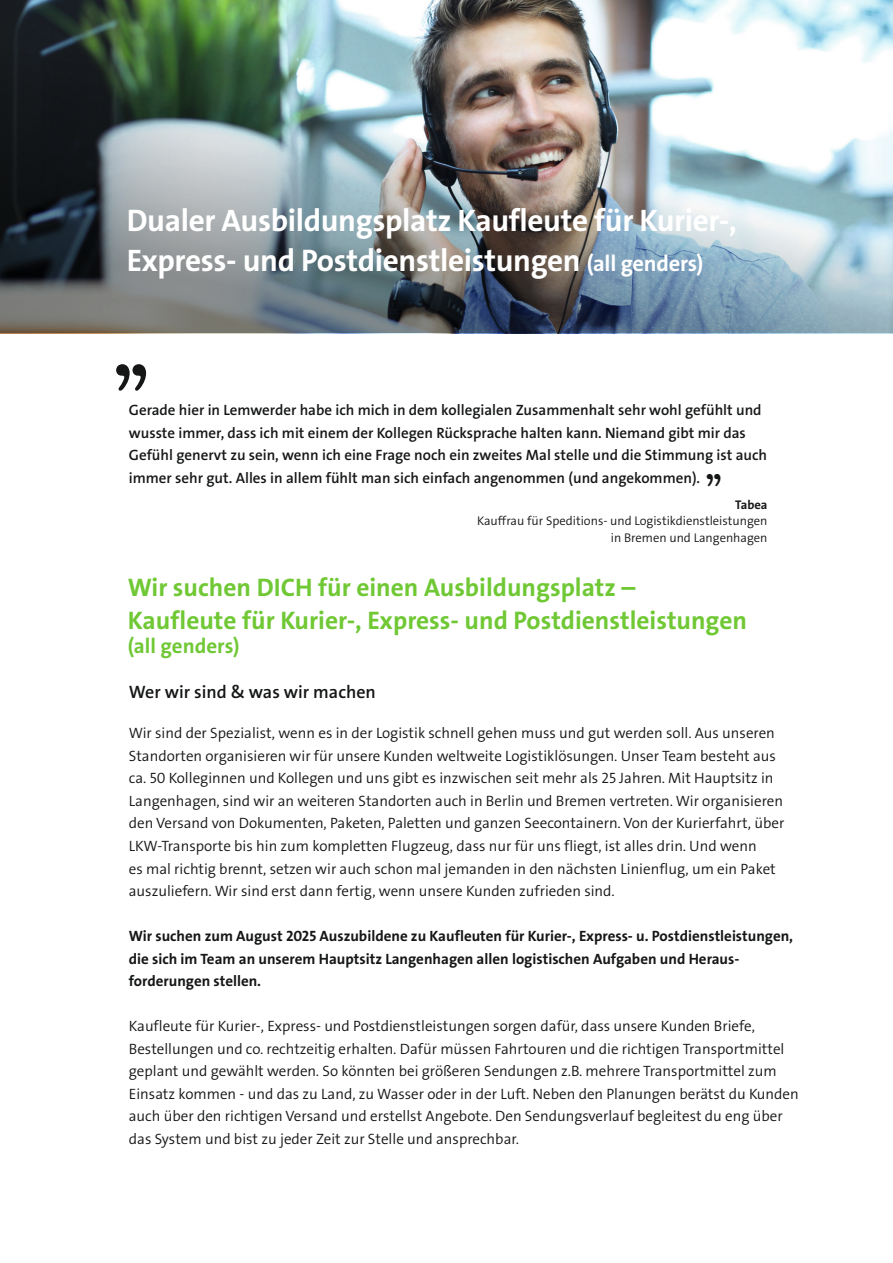
<style>
.page{position:relative;width:893px;height:1263px;background:#fff}
.page>*{position:absolute;margin:0;border:0;box-sizing:border-box;transform-origin:0 0}
.t1{font:90.45px "American Typewriter";color:#151616}
.t2{font:41.25px "American Typewriter";color:#151616}
.t3{font:700 31.35px/40px "The Sans";letter-spacing:-.01em;color:#fff}
.t4{font:700 25.5px/33px "The Sans";color:#6fc834}
.t5{font:700 21px "The Sans";color:#6fc834}
.t6{font:600 18px "The Sans";color:#151616}
.t7{font:300 15px/22.5px "The Sans";color:#151616}
.t8{font:600 15px/22.5px "The Sans";color:#151616}
.t9{font:700 15px/22.5px "The Sans";color:#151616}
.t10{font:300 12.6px/16.5px "The Sans";color:#151616;text-align:right}
.t11{font:700 12.6px "The Sans";color:#151616}
.s1{font-size:22.5px}
</style>
<div class="page">
<img style="left:0;top:0;width:893px;height:333px">
<h3 class="t3" style="left:127px;top:200px;width:612px">Dualer Ausbildungsplatz Kaufleute für Kurier-,<br>Express- und Postdienstleistungen <span class="s1">(all genders)</span></h3>
<h1 class="t1" style="left:112px;top:328px;width:41px">”</h1>
<p class="t8" style="left:129px;top:399px;width:640px">Gerade hier in Lemwerder habe ich mich in dem kollegialen Zusammenhalt sehr wohl gefühlt und wusste immer, dass ich mit einem der Kollegen Rücksprache halten kann. Niemand gibt mir das Gefühl genervt zu sein, wenn ich eine Frage noch ein zweites Mal stelle und die Stimmung ist auch immer sehr gut. Alles in allem fühlt man sich einfach angenommen (und angekommen).</p>
<h2 class="t2" style="left:705px;top:458px;width:20px">”</h2>
<p class="t11" style="left:735px;top:496px;width:34px">Tabea</p>
<p class="t10" style="left:477px;top:513px;width:292px">Kauffrau für Speditions- und Logistikdienstleistungen in Bremen und Langenhagen</p>
<h3 class="t4" style="left:128px;top:571px;width:621px">Wir suchen DICH für einen Ausbildungsplatz –<br>Kaufleute für Kurier-, Express- und Postdienstleistungen</h3>
<h3 class="t5" style="left:128px;top:632px;width:113px">(all genders)</h3>
<p class="t6" style="left:129px;top:680px;width:249px">Wer wir sind &amp; was wir machen</p>
<p class="t7" style="left:129px;top:722px;width:657px">Wir sind der Spezialist, wenn es in der Logistik schnell gehen muss und gut werden soll. Aus unseren Standorten organisieren wir für unsere Kunden weltweite Logistiklösungen. Unser Team besteht aus ca. 50 Kolleginnen und Kollegen und uns gibt es inzwischen seit mehr als 25 Jahren. Mit Hauptsitz in Langenhagen, sind wir an weiteren Standorten auch in Berlin und Bremen vertreten. Wir organisieren den Versand von Dokumenten, Paketen, Paletten und ganzen Seecontainern. Von der Kurierfahrt, über LKW-Transporte bis hin zum kompletten Flugzeug, dass nur für uns fliegt, ist alles drin. Und wenn<br>es mal richtig brennt, setzen wir auch schon mal jemanden in den nächsten Linienflug, um ein Paket auszuliefern. Wir sind erst dann fertig, wenn unsere Kunden zufrieden sind.</p>
<p class="t9" style="left:129px;top:925px;width:666px">Wir suchen zum August 2025 Auszubildene zu Kaufleuten für Kurier-, Express- u. Postdienstleistungen, die sich im Team an unserem Hauptsitz Langenhagen allen logistischen Aufgaben und Heraus&shy;forderungen stellen.</p>
<p class="t7" style="left:129px;top:1015px;width:671px">Kaufleute für Kurier-, Express- und Postdienstleistungen sorgen dafür, dass unsere Kunden Briefe, Bestellungen und co. rechtzeitig erhalten. Dafür müssen Fahrtouren und die richtigen Transportmittel geplant und gewählt werden. So könnten bei größeren Sendungen z.B. mehrere Transportmittel zum Einsatz kommen - und das zu Land, zu Wasser oder in der Luft. Neben den Planungen berätst du Kunden auch über den richtigen Versand und erstellst Angebote. Den Sendungsverlauf begleitest du eng über das System und bist zu jeder Zeit zur Stelle und ansprechbar.</p>
</div>
